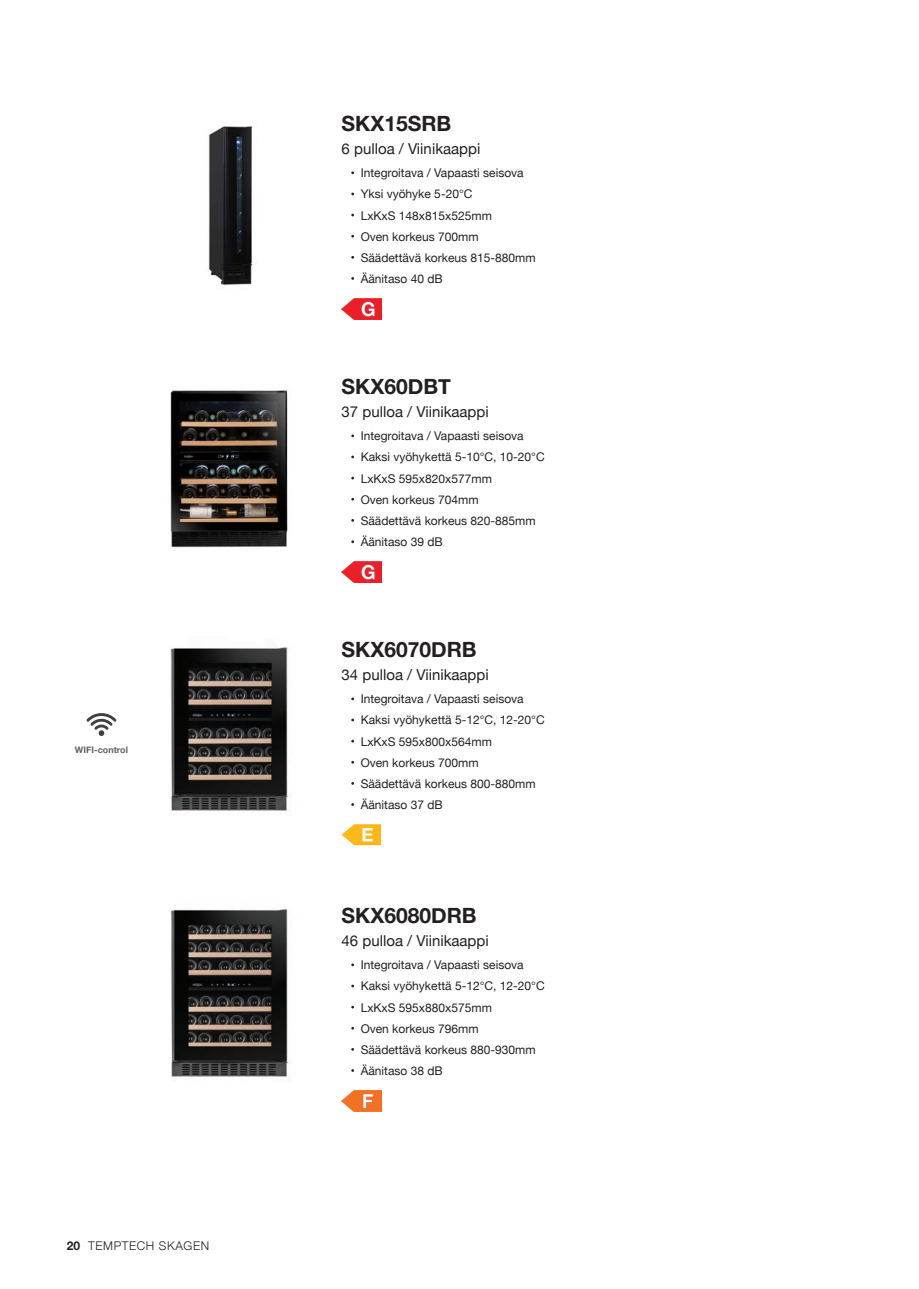
<style>
.page{position:relative;width:919px;height:1289px;background:#fff}
.page>*{position:absolute;margin:0;border:0;box-sizing:border-box;transform-origin:0 0}
.t1{font:700 21px "Helvetica Neue";color:#231f20}
.t2{font:15px "Helvetica Neue";color:#231f20}
.t3{font:12px "Helvetica Neue";color:#231f20}
.t4{font:300 12px "Helvetica Neue";letter-spacing:.05em;color:#231f20}
.t5{font:700 12px "Helvetica Neue";color:#231f20}
.t6{font:700 9px "Helvetica Neue";color:#636366}
</style>
<div class="page">
<img style="left:341px;top:1090px;width:40px;height:21px">
<img style="left:170px;top:908px;width:119px;height:171px">
<svg style="left:341px;top:824px;width:40px;height:21px"></svg>
<img style="left:170px;top:647px;width:122px;height:166px">
<img style="left:341px;top:561px;width:40px;height:21px">
<img style="left:170px;top:390px;width:118px;height:158px">
<img style="left:341px;top:298px;width:40px;height:21px">
<img style="left:208px;top:126px;width:45px;height:159px">
<svg style="left:86px;top:713px;width:30px;height:23px"></svg>
<p class="t6" style="left:75px;top:742px;width:55px">WIFI-control</p>
<p class="t5" style="left:67px;top:1235px;width:15px">20</p>
<p class="t4" style="left:88px;top:1235px;width:122px">TEMPTECH SKAGEN</p>
<p class="t1" style="left:341px;top:107px;width:111px">SKX15SRB</p>
<p class="t2" style="left:341px;top:138px;width:140px">6 pulloa / Viinikaappi</p>
<p class="t3" style="left:360px;top:164px;width:164px">Integroitava / Vapaasti seisova</p>
<p class="t3" style="left:360px;top:185px;width:113px">Yksi vyöhyke 5-20°C</p>
<p class="t3" style="left:360px;top:206px;width:133px">LxKxS 148x815x525mm</p>
<p class="t3" style="left:360px;top:228px;width:119px">Oven korkeus 700mm</p>
<p class="t3" style="left:360px;top:249px;width:176px">Säädettävä korkeus 815-880mm</p>
<p class="t3" style="left:360px;top:270px;width:84px">Äänitaso 40 dB</p>
<p class="t1" style="left:341px;top:370px;width:111px">SKX60DBT</p>
<p class="t2" style="left:341px;top:401px;width:148px">37 pulloa / Viinikaappi</p>
<p class="t3" style="left:360px;top:427px;width:164px">Integroitava / Vapaasti seisova</p>
<p class="t3" style="left:360px;top:448px;width:185px">Kaksi vyöhykettä 5-10°C, 10-20°C</p>
<p class="t3" style="left:360px;top:469px;width:133px">LxKxS 595x820x577mm</p>
<p class="t3" style="left:360px;top:491px;width:119px">Oven korkeus 704mm</p>
<p class="t3" style="left:360px;top:512px;width:176px">Säädettävä korkeus 820-885mm</p>
<p class="t3" style="left:360px;top:533px;width:84px">Äänitaso 39 dB</p>
<p class="t1" style="left:341px;top:633px;width:137px">SKX6070DRB</p>
<p class="t2" style="left:341px;top:664px;width:148px">34 pulloa / Viinikaappi</p>
<p class="t3" style="left:360px;top:690px;width:164px">Integroitava / Vapaasti seisova</p>
<p class="t3" style="left:360px;top:711px;width:185px">Kaksi vyöhykettä 5-12°C, 12-20°C</p>
<p class="t3" style="left:360px;top:732px;width:133px">LxKxS 595x800x564mm</p>
<p class="t3" style="left:360px;top:753px;width:119px">Oven korkeus 700mm</p>
<p class="t3" style="left:360px;top:775px;width:176px">Säädettävä korkeus 800-880mm</p>
<p class="t3" style="left:360px;top:796px;width:84px">Äänitaso 37 dB</p>
<p class="t1" style="left:341px;top:899px;width:137px">SKX6080DRB</p>
<p class="t2" style="left:341px;top:929px;width:148px">46 pulloa / Viinikaappi</p>
<p class="t3" style="left:360px;top:956px;width:164px">Integroitava / Vapaasti seisova</p>
<p class="t3" style="left:360px;top:977px;width:185px">Kaksi vyöhykettä 5-12°C, 12-20°C</p>
<p class="t3" style="left:360px;top:998px;width:133px">LxKxS 595x880x575mm</p>
<p class="t3" style="left:360px;top:1019px;width:119px">Oven korkeus 796mm</p>
<p class="t3" style="left:360px;top:1040px;width:176px">Säädettävä korkeus 880-930mm</p>
<p class="t3" style="left:360px;top:1061px;width:84px">Äänitaso 38 dB</p>
</div>
